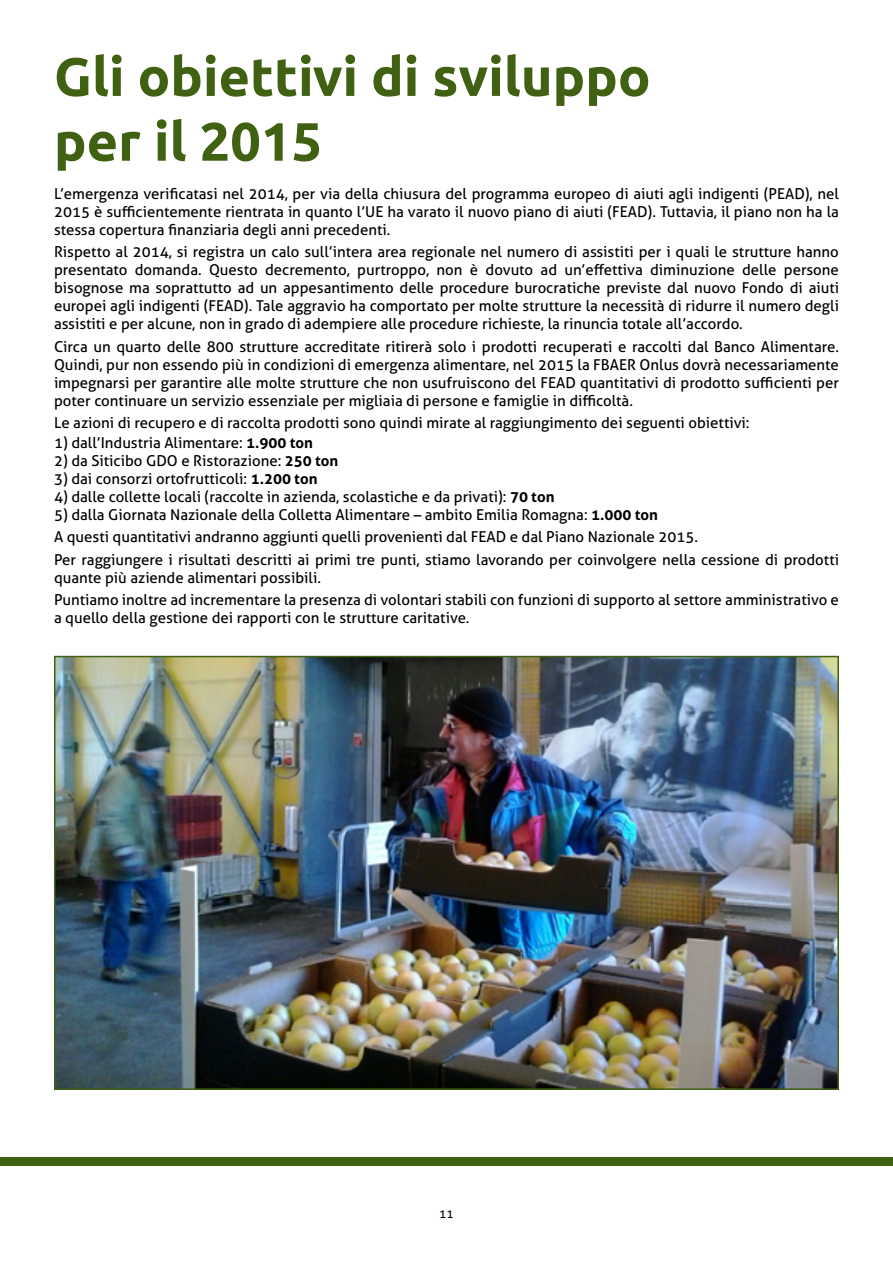
<style>
.page{position:relative;width:893px;height:1263px;background:#fff}
.page>*{position:absolute;margin:0;border:0;box-sizing:border-box;transform-origin:0 0}
.t1{font:700 54px/64.8px "Ubuntu";color:#406012}
.t2{font:15px/18px "Aller";color:#000;text-align:justify}
.t3{font:12px "Aller";color:#000}
.s1{font-weight:700}
</style>
<div class="page">
<div style="left:0;top:1157px;width:893px;height:8px;background:#406012"></div>
<img style="left:57px;top:659px;width:779px;height:428px">
<div style="left:54px;top:656px;width:785px;height:434px;border:2px solid #406012"></div>
<p class="t1" style="left:54px;top:43px;width:598px">Gli obiettivi di sviluppo per il 2015</p>
<p class="t2" style="left:54px;top:185px;width:786px">L’emergenza verificatasi nel 2014, per via della chiusura del programma europeo di aiuti agli indigenti (PEAD), nel 2015 è sufficientemente rientrata in quanto l’UE ha varato il nuovo piano di aiuti (FEAD). Tuttavia, il piano non ha la stessa copertura finanziaria degli anni precedenti.</p>
<p class="t2" style="left:54px;top:243px;width:786px">Rispetto al 2014, si registra un calo sull’intera area regionale nel numero di assistiti per i quali le strutture hanno presentato domanda. Questo decremento, purtroppo, non è dovuto ad un’effettiva diminuzione delle persone bisognose ma soprattutto ad un appesantimento delle procedure burocratiche previste dal nuovo Fondo di aiuti europei agli indigenti (FEAD). Tale aggravio ha comportato per molte strutture la necessità di ridurre il numero degli assistiti e per alcune, non in grado di adempiere alle procedure richieste, la rinuncia totale all’accordo.</p>
<p class="t2" style="left:54px;top:338px;width:786px">Circa un quarto delle 800 strutture accreditate ritirerà solo i prodotti recuperati e raccolti dal Banco Alimentare.<br>Quindi, pur non essendo più in condizioni di emergenza alimentare, nel 2015 la FBAER Onlus dovrà necessariamente impegnarsi per garantire alle molte strutture che non usufruiscono del FEAD quantitativi di prodotto sufficienti per poter continuare un servizio essenziale per migliaia di persone e famiglie in difficoltà.</p>
<p class="t2" style="left:54px;top:414px;width:697px">Le azioni di recupero e di raccolta prodotti sono quindi mirate al raggiungimento dei seguenti obiettivi:</p>
<p class="t2" style="left:54px;top:434px;width:261px">1) dall’Industria Alimentare: <span class="s1">1.900 ton</span></p>
<p class="t2" style="left:54px;top:452px;width:286px">2) da Siticibo GDO e Ristorazione: <span class="s1">250 ton</span></p>
<p class="t2" style="left:54px;top:470px;width:265px">3) dai consorzi ortofrutticoli: <span class="s1">1.200 ton</span></p>
<p class="t2" style="left:54px;top:488px;width:502px">4) dalle collette locali (raccolte in azienda, scolastiche e da privati): <span class="s1">70 ton</span></p>
<p class="t2" style="left:54px;top:503px;width:786px;line-height:22.5px;text-align:left">5) dalla Giornata Nazionale della Colletta Alimentare – ambito Emilia Romagna: <span class="s1">1.000 ton<br></span>A questi quantitativi andranno aggiunti quelli provenienti dal FEAD e dal Piano Nazionale 2015.<br>Per raggiungere i risultati descritti ai primi tre punti, stiamo lavorando per coinvolgere nella cessione di prodotti</p>
<p class="t2" style="left:54px;top:566px;width:786px;line-height:22.5px">quante più aziende alimentari possibili.<br>Puntiamo inoltre ad incrementare la presenza di volontari stabili con funzioni di supporto al settore amministrativo e</p>
<p class="t2" style="left:54px;top:609px;width:417px">a quello della gestione dei rapporti con le strutture caritative.</p>
<p class="t3" style="left:439px;top:1206px;width:16px">11</p>
</div>
